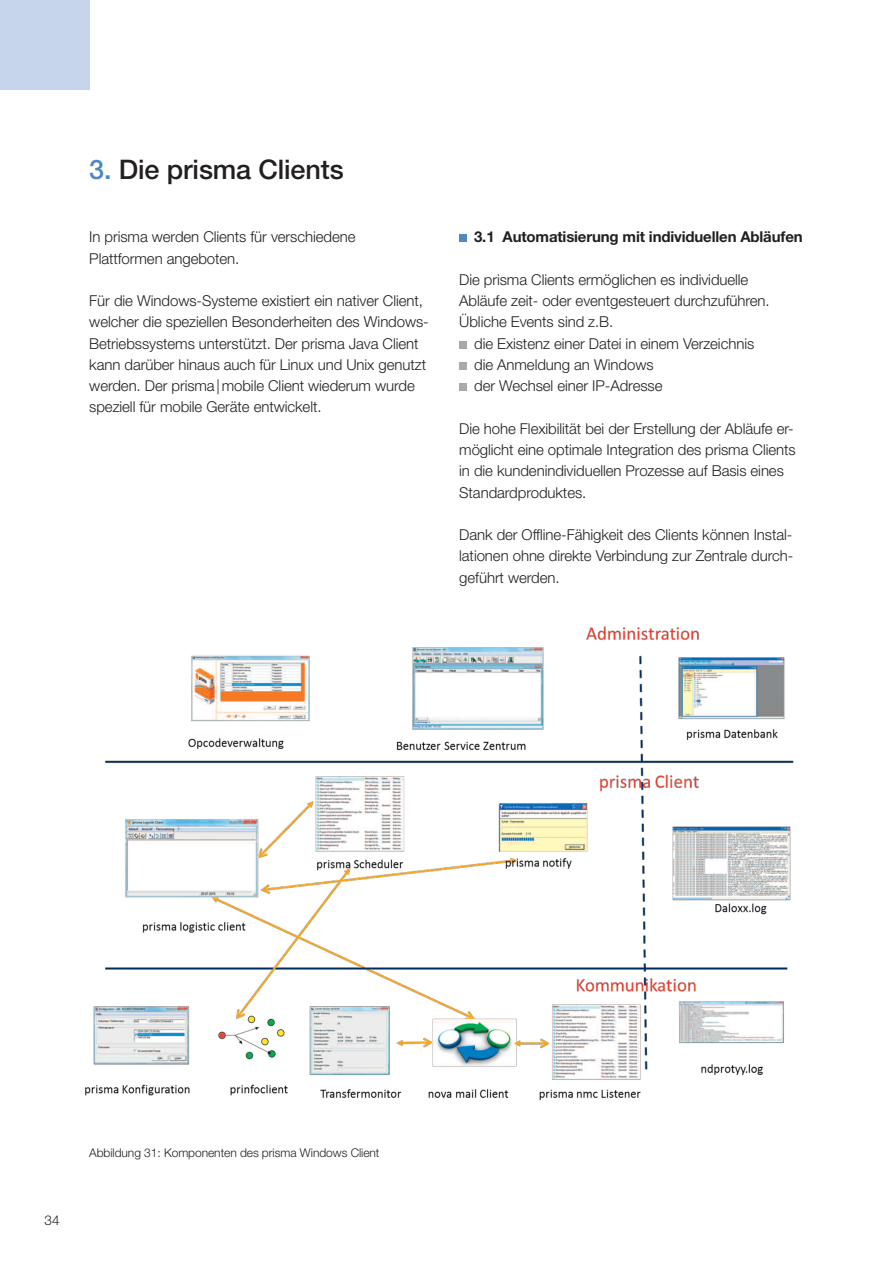
<style>
.page{position:relative;width:893px;height:1263px;background:#fff}
.page>*{position:absolute;margin:0;border:0;box-sizing:border-box;transform-origin:0 0}
.t1{font:500 27px "Helvetica Neue LT Std";letter-spacing:-.005em;color:#231f20}
.t2{font:300 15px/21.3px "Helvetica Neue LT Std";letter-spacing:-.005em;color:#231f20}
.t3{font:700 15px "Helvetica Neue LT Std";letter-spacing:-.01em;color:#231f20}
.t4{font:300 13.5px "Helvetica Neue LT Std";color:#231f20}
.t5{font:300 12px "Helvetica Neue LT Std";letter-spacing:-.005em;color:#231f20}
.s1{color:#4d87c6}
</style>
<div class="page">
<div style="left:0;top:0;width:89px;height:89px;background:#c6d4ec"></div>
<div style="left:459px;top:234px;width:8px;height:8px;background:#4d87c6"></div>
<div style="left:459px;top:341px;width:8px;height:8px;background:#a8a9ad"></div>
<div style="left:459px;top:362px;width:8px;height:8px;background:#a8a9ad"></div>
<div style="left:459px;top:383px;width:8px;height:8px;background:#a8a9ad"></div>
<img style="left:85px;top:626px;width:709px;height:475px">
<h1 class="t1" style="left:89px;top:159px;width:256px"><span class="s1">3.</span> Die prisma Clients</h1>
<p class="t2" style="left:89px;top:228px;width:268px">In prisma werden Clients für verschiedene<br>Plattformen angeboten.</p>
<p class="t2" style="left:89px;top:292px;width:341px">Für die Windows-Systeme existiert ein nativer Client, welcher die speziellen Besonderheiten des Windows-Betriebssystems unterstützt. Der prisma Java Client kann darüber hinaus auch für Linux und Unix genutzt werden. Der prisma|mobile Client wiederum wurde speziell für mobile Geräte entwickelt.</p>
<p class="t3" style="left:474px;top:232px;width:330px">3.1 Automatisierung mit individuellen Abläufen</p>
<p class="t2" style="left:459px;top:270px;width:312px">Die prisma Clients ermöglichen es individuelle<br>Abläufe zeit- oder eventgesteuert durchzuführen.<br>Übliche Events sind z.B.</p>
<p class="t2" style="left:474px;top:334px;width:282px">die Existenz einer Datei in einem Verzeichnis die Anmeldung an Windows<br>der Wechsel einer IP-Adresse</p>
<p class="t2" style="left:459px;top:419px;width:338px">Die hohe Flexibilität bei der Erstellung der Abläufe er&shy;möglicht eine optimale Integration des prisma Clients in die kundenindividuellen Prozesse auf Basis eines Standardproduktes.</p>
<p class="t2" style="left:459px;top:525px;width:336px;text-align:justify">Dank der Offline-Fähigkeit des Clients können Instal&shy;lationen ohne direkte Verbindung zur Zentrale durch&shy;geführt werden.</p>
<p class="t4" style="left:45px;top:1215px;width:17px">34</p>
<p class="t5" style="left:89px;top:1148px;width:292px">Abbildung 31: Komponenten des prisma Windows Client</p>
</div>
